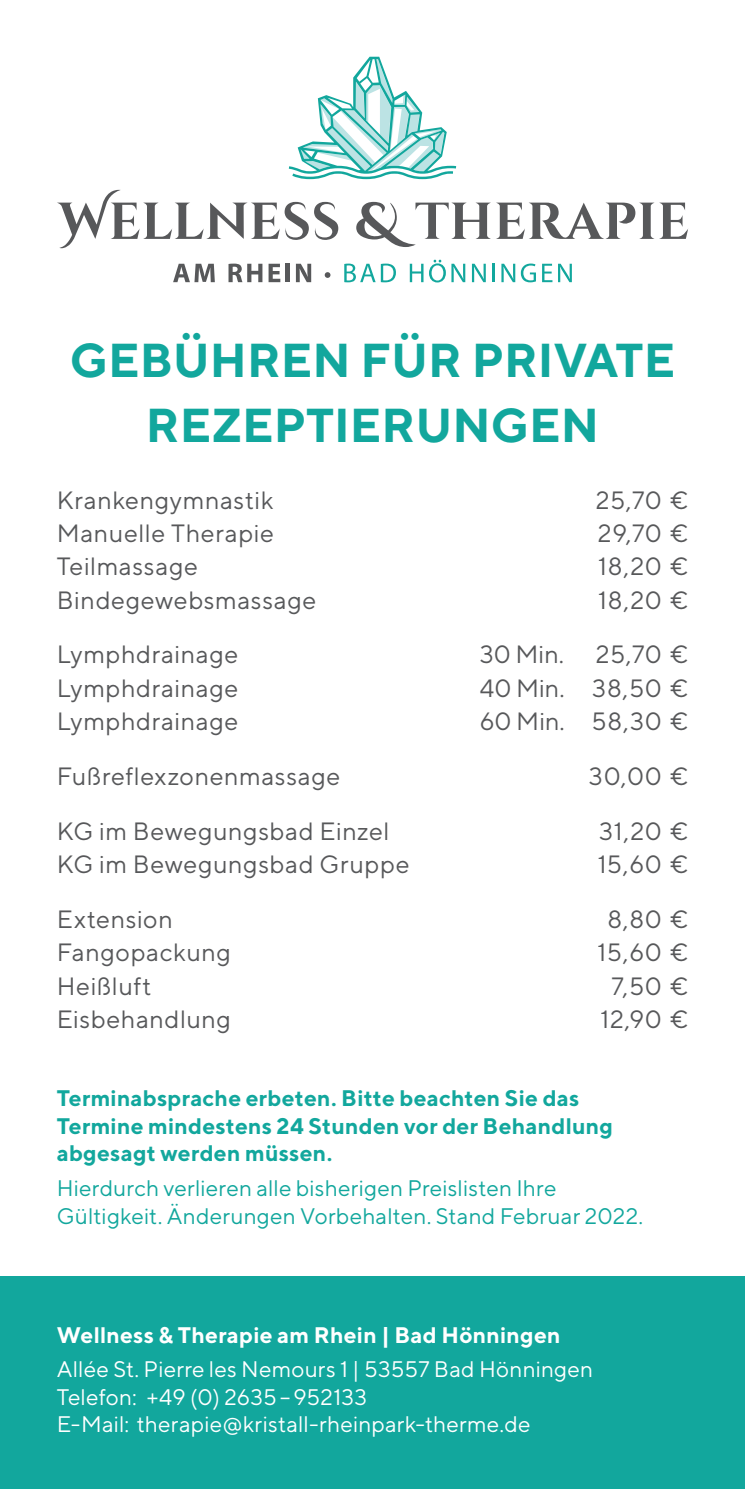
<style>
.page{position:relative;width:745px;height:1489px;background:#fff}
.page>*{position:absolute;margin:0;border:0;box-sizing:border-box;transform-origin:0 0}
.t1{font:700 47.5px/65px "TT Norms";color:#12a79d;text-align:center}
.t2{font:25px "TT Norms";letter-spacing:.02em;color:#57585a}
.t3{font:22.5px/27.5px "TT Norms";letter-spacing:.005em;color:#fff}
.t4{font:700 22.5px/27.5px "TT Norms";letter-spacing:.01em;color:#12a79d}
.t5{font:22.5px/27.5px "TT Norms";letter-spacing:.005em;color:#12a79d}
.t6{font:700 22.5px "TT Norms";letter-spacing:.01em;color:#fff}
</style>
<div class="page">
<svg style="left:288px;top:57px;width:168px;height:122px"></svg>
<svg style="left:57px;top:190px;width:281px;height:58px"></svg>
<svg style="left:356px;top:202px;width:331px;height:45px"></svg>
<svg style="left:173px;top:264px;width:42px;height:18px"></svg>
<svg style="left:228px;top:263px;width:34px;height:19px"></svg>
<svg style="left:268px;top:264px;width:12px;height:18px"></svg>
<hr style="left:285px;top:264px;width:4px;height:18px;background:#57585a">
<svg style="left:296px;top:264px;width:15px;height:18px"></svg>
<svg style="left:324px;top:272px;width:6px;height:6px"></svg>
<svg style="left:344px;top:263px;width:51px;height:19px"></svg>
<svg style="left:409px;top:264px;width:14px;height:18px"></svg>
<svg style="left:429px;top:260px;width:16px;height:22px"></svg>
<svg style="left:451px;top:264px;width:14px;height:18px"></svg>
<svg style="left:471px;top:264px;width:14px;height:18px"></svg>
<svg style="left:492px;top:264px;width:2px;height:18px"></svg>
<svg style="left:501px;top:263px;width:34px;height:19px"></svg>
<svg style="left:542px;top:264px;width:29px;height:18px"></svg>
<div style="left:0;top:1276px;width:744px;height:212px;background:#12a79d"></div>
<h1 class="t1" style="left:70px;top:327px;width:606px">GEBÜHREN FÜR PRIVATE<br>REZEPTIERUNGEN</h1>
<p class="t2" style="left:57px;top:484px;width:218px">Krankengymnastik</p>
<p class="t2" style="left:595px;top:484px;width:94px">25,70 €</p>
<p class="t2" style="left:57px;top:518px;width:219px">Manuelle Therapie</p>
<p class="t2" style="left:597px;top:518px;width:92px">29,70 €</p>
<p class="t2" style="left:57px;top:551px;width:143px">Teilmassage</p>
<p class="t2" style="left:598px;top:551px;width:91px">18,20 €</p>
<p class="t2" style="left:57px;top:584px;width:261px">Bindegewebsmassage</p>
<p class="t2" style="left:598px;top:584px;width:91px">18,20 €</p>
<p class="t2" style="left:57px;top:639px;width:183px">Lymphdrainage</p>
<p class="t2" style="left:479px;top:639px;width:86px">30 Min.</p>
<p class="t2" style="left:595px;top:639px;width:94px">25,70 €</p>
<p class="t2" style="left:57px;top:672px;width:183px">Lymphdrainage</p>
<p class="t2" style="left:479px;top:672px;width:210px">40 Min. 38,50 €</p>
<p class="t2" style="left:57px;top:706px;width:183px">Lymphdrainage</p>
<p class="t2" style="left:479px;top:706px;width:210px">60 Min. 58,30 €</p>
<p class="t2" style="left:57px;top:760px;width:285px">Fußreflexzonenmassage</p>
<p class="t2" style="left:588px;top:760px;width:101px">30,00 €</p>
<p class="t2" style="left:57px;top:815px;width:334px">KG im Bewegungsbad Einzel</p>
<p class="t2" style="left:598px;top:815px;width:90px">31,20 €</p>
<p class="t2" style="left:57px;top:849px;width:354px">KG im Bewegungsbad Gruppe</p>
<p class="t2" style="left:597px;top:849px;width:92px">15,60 €</p>
<p class="t2" style="left:57px;top:903px;width:118px">Extension</p>
<p class="t2" style="left:607px;top:903px;width:82px">8,80 €</p>
<p class="t2" style="left:57px;top:937px;width:176px">Fangopackung</p>
<p class="t2" style="left:597px;top:937px;width:92px">15,60 €</p>
<p class="t2" style="left:57px;top:970px;width:96px">Heißluft</p>
<p class="t2" style="left:611px;top:970px;width:78px">7,50 €</p>
<p class="t2" style="left:57px;top:1003px;width:176px">Eisbehandlung</p>
<p class="t2" style="left:600px;top:1003px;width:89px">12,90 €</p>
<p class="t4" style="left:57px;top:1084px;width:557px">Terminabsprache erbeten. Bitte beachten Sie das<br>Termine mindestens 24 Stunden vor der Behandlung abgesagt werden müssen.</p>
<p class="t5" style="left:57px;top:1173px;width:587px">Hierdurch verlieren alle bisherigen Preislisten Ihre<br>Gültigkeit. Änderungen Vorbehalten. Stand Februar 2022.</p>
<p class="t6" style="left:57px;top:1320px;width:505px">Wellness &amp; Therapie am Rhein | Bad Hönningen</p>
<p class="t3" style="left:57px;top:1354px;width:537px">Allée St. Pierre les Nemours 1 | 53557 Bad Hönningen<br>Telefon: +49 (0) 2635–952133<br>E-Mail: therapie@kristall-rheinpark-therme.de</p>
</div>
